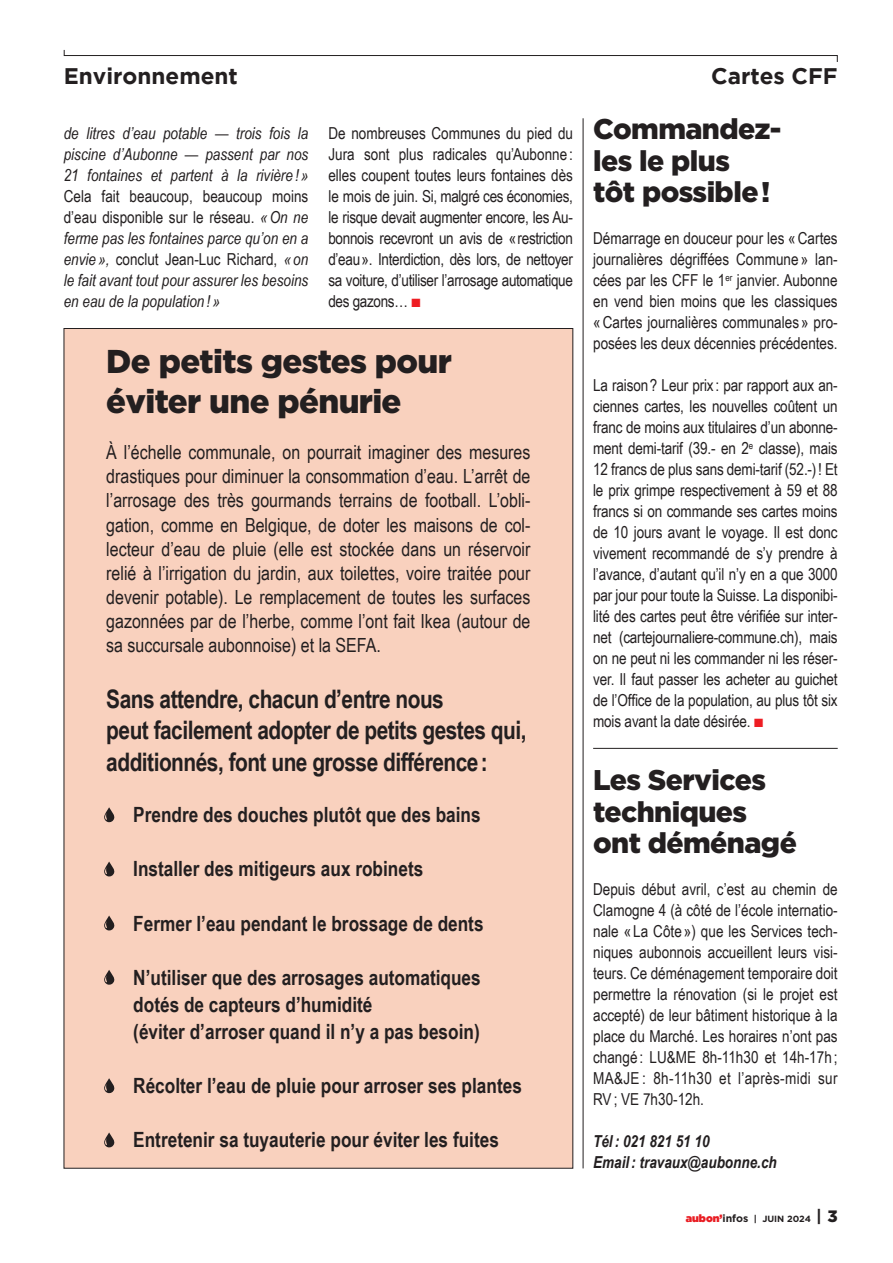
<style>
.page{position:relative;width:893px;height:1263px;background:#fff}
.page>*{position:absolute;margin:0;border:0;box-sizing:border-box;transform-origin:0 0}
.t1{font:900 33px/39.2px "Gotham";letter-spacing:-.02em;color:#231f20}
.t2{font:900 28.5px/31.5px "Gotham";letter-spacing:-.02em;color:#231f20}
.t3{font:700 25.5px/31.7px "Arial Narrow";letter-spacing:-.02em;color:#231f20}
.t4{font:700 22.5px "Gotham";color:#231f20}
.t5{font:700 21px/27.2px "Arial Narrow";color:#231f20}
.t6{font:19.5px/24.2px "Arial Narrow";color:#231f20;text-align:justify}
.t7{font:16.5px/21px "Arial Narrow";letter-spacing:-.01em;color:#231f20;text-align:justify}
.t8{font:italic 16.5px/21px "Arial Narrow";color:#231f20;text-align:justify}
.t9{font:italic 700 16.5px/21px "Arial Narrow";color:#231f20}
.t10{font:700 9px "Gotham";color:#231f20}
.s1{color:#ee1d23}
.s2{font-style:normal}
.s3{font-family:"Gotham Ultra";font-weight:400;font-size:10.5px;color:#e91d23}
.s4{font-size:10.5px}
.s5{font-size:16.5px}
.s6{font-weight:900;font-size:16.5px}
</style>
<div class="page">
<svg style="left:63px;top:50px;width:775px;height:12px"></svg>
<div style="left:64px;top:328px;width:509px;height:840px;background:#f9d1be"></div>
<hr style="left:583px;top:118px;width:1px;height:1050px;background:#231f20">
<hr style="left:593px;top:748px;width:245px;height:1px;background:#231f20">
<svg style="left:104px;top:807px;width:11px;height:16px"></svg>
<svg style="left:104px;top:861px;width:11px;height:16px"></svg>
<svg style="left:104px;top:915px;width:11px;height:16px"></svg>
<svg style="left:104px;top:970px;width:11px;height:15px"></svg>
<svg style="left:104px;top:1078px;width:11px;height:16px"></svg>
<svg style="left:104px;top:1132px;width:11px;height:16px"></svg>
<h3 class="t4" style="left:64px;top:64px;width:176px">Environnement</h3>
<h3 class="t4" style="left:711px;top:64px;width:128px">Cartes CFF</h3>
<p class="t7" style="left:328px;top:122px;width:246px">De nombreuses Communes du pied du Jura sont plus radicales qu’Aubonne : elles coupent toutes leurs fontaines dès le mois de juin. Si, malgré ces économies, le risque devait augmenter encore, les Au&shy;bonnois recevront un avis de «restriction d’eau». Interdiction, dès lors, de nettoyer sa voiture, d’utiliser l’arrosage automatique des gazons… <span class="s1">■</span></p>
<h2 class="t2" style="left:593px;top:113px;width:190px">Commandez&shy;les le plus<br>tôt possible!</h2>
<p class="t8" style="left:64px;top:123px;width:246px">de litres d’eau potable — trois fois la piscine d’Aubonne — passent par nos 21 fontaines et partent à la rivière ! »</p>
<p class="t8" style="left:64px;top:186px;width:246px"><span class="s2">Cela fait beaucoup, beaucoup moins d’eau disponible sur le réseau.</span> «On ne ferme pas les fontaines parce qu’on en a envie », <span class="s2">conclut Jean-Luc Richard,</span> « on le fait avant tout pour assurer les besoins en eau de la population ! »</p>
<p class="t7" style="left:593px;top:227px;width:246px">Démarrage en douceur pour les «Cartes journalières dégriffées Commune » lan&shy;cées par les CFF le 1<sup>er</sup> janvier. Aubonne en vend bien moins que les classiques «Cartes journalières communales » pro&shy;posées les deux décennies précédentes.</p>
<p class="t7" style="left:593px;top:374px;width:246px">La raison? Leur prix : par rapport aux an&shy;ciennes cartes, les nouvelles coûtent un franc de moins aux titulaires d’un abonne&shy;ment demi-tarif (39.- en 2<sup>e</sup> classe), mais 12 francs de plus sans demi-tarif (52.-)! Et le prix grimpe respectivement à 59 et 88 francs si on commande ses cartes moins de 10 jours avant le voyage. Il est donc vivement recommandé de s’y prendre à l’avance, d’autant qu’il n’y en a que 3000 par jour pour toute la Suisse. La disponibi&shy;lité des cartes peut être vérifiée sur inter&shy;net (cartejournaliere-commune.ch), mais on ne peut ni les commander ni les réser&shy;ver. Il faut passer les acheter au guichet de l’Office de la population, au plus tôt six mois avant la date désirée. <span class="s1">■</span></p>
<h1 class="t1" style="left:106px;top:341px;width:347px">De petits gestes pour éviter une pénurie</h1>
<p class="t6" style="left:106px;top:439px;width:426px">À l’échelle communale, on pourrait imaginer des mesures drastiques pour diminuer la consommation d’eau. L’arrêt de l’arrosage des très gourmands terrains de football. L’obli&shy;gation, comme en Belgique, de doter les maisons de col&shy;lecteur d’eau de pluie (elle est stockée dans un réservoir relié à l’irrigation du jardin, aux toilettes, voire traitée pour devenir potable). Le remplacement de toutes les surfaces gazonnées par de l’herbe, comme l’ont fait Ikea (autour de sa succursale aubonnoise) et la SEFA.</p>
<h3 class="t3" style="left:106px;top:682px;width:422px">Sans attendre, chacun d’entre nous<br>peut facilement adopter de petits gestes qui, additionnés, font une grosse différence:</h3>
<p class="t5" style="left:106px;top:800px;width:376px">• Prendre des douches plutôt que des bains</p>
<p class="t5" style="left:106px;top:854px;width:318px">• Installer des mitigeurs aux robinets</p>
<p class="t5" style="left:106px;top:908px;width:379px">• Fermer l’eau pendant le brossage de dents</p>
<p class="t5" style="left:133px;top:963px;width:349px;text-indent:-27px">• N’utiliser que des arrosages automatiques dotés de capteurs d’humidité<br>(éviter d’arroser quand il n’y a pas besoin)</p>
<p class="t5" style="left:106px;top:1071px;width:417px">• Récolter l’eau de pluie pour arroser ses plantes</p>
<p class="t5" style="left:106px;top:1125px;width:394px">• Entretenir sa tuyauterie pour éviter les fuites</p>
<h2 class="t2" style="left:593px;top:764px;width:205px">Les Services techniques ont déménagé</h2>
<p class="t7" style="left:593px;top:878px;width:246px">Depuis début avril, c’est au chemin de Clamogne 4 (à côté de l’école internatio&shy;nale « La Côte ») que les Services tech&shy;niques aubonnois accueillent leurs visi&shy;teurs. Ce déménagement temporaire doit permettre la rénovation (si le projet est accepté) de leur bâtiment historique à la place du Marché. Les horaires n’ont pas changé : LU&amp;ME 8h-11h30 et 14h-17h ; MA&amp;JE : 8h-11h30 et l’après-midi sur RV; VE 7h30-12h.</p>
<p class="t9" style="left:593px;top:1130px;width:185px">Tél: 021 821 51 10<br>Email: travaux@aubonne.ch</p>
<p class="t10" style="left:686px;top:1214px;width:153px"><span class="s3">aubon’</span><span class="s4">infos</span> | JUIN 2024 <span class="s5">|</span> <span class="s6">3</span></p>
</div>
